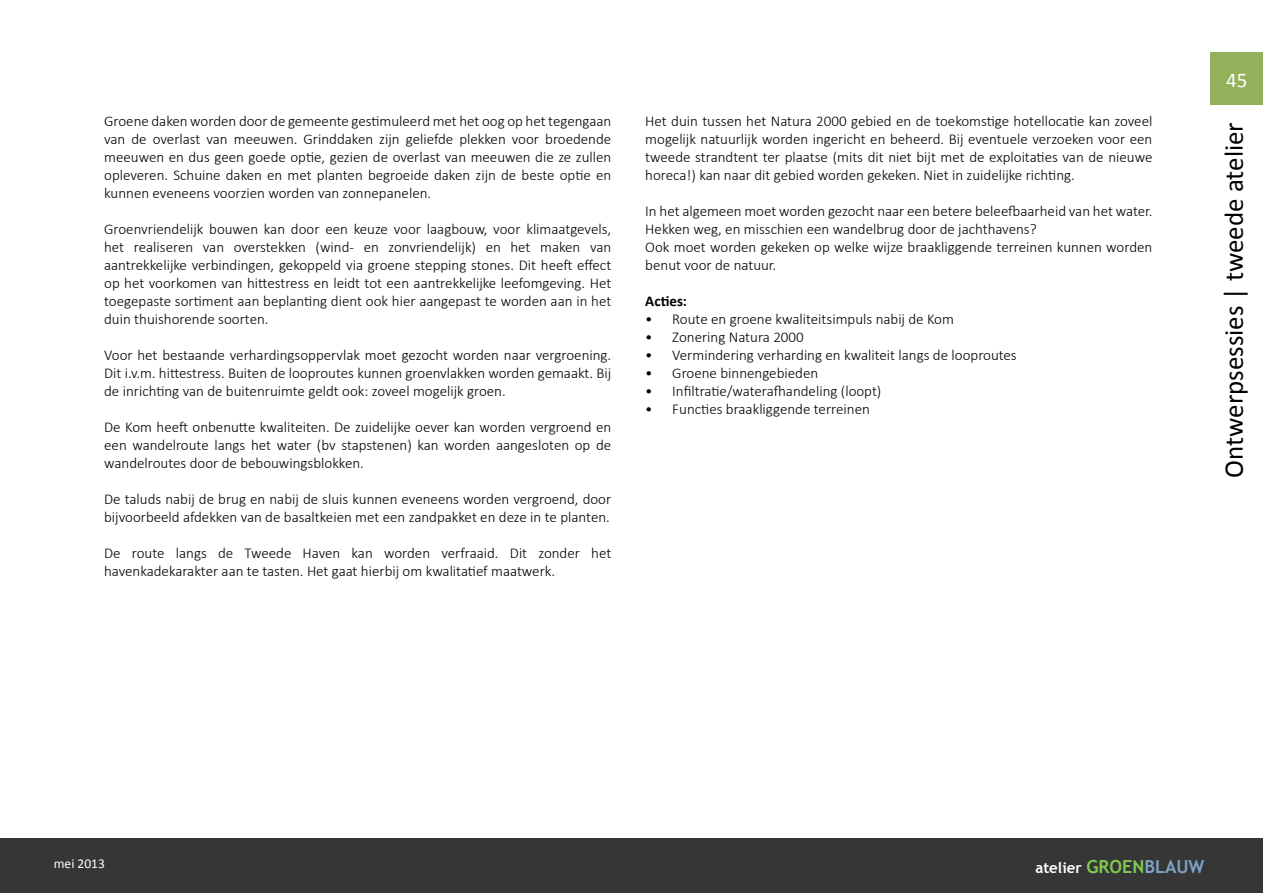
<style>
.page{position:relative;width:1263px;height:893px;background:#fff}
.page>*{position:absolute;margin:0;border:0;box-sizing:border-box;transform-origin:0 0}
.t1{font:27px "Calibri";color:#000}
.t2{font:21px "Calibri";color:#fff}
.t3{font:300 15px/18px "Calibri";color:#000;text-align:justify}
.t4{font:700 15px "Trebuchet MS";color:#fff}
.t5{font:700 15px "Calibri";color:#000}
.t6{font:13.5px "Calibri";color:#fff}
.s1{font-size:18px;color:#81c951}
.s2{font-size:18px;color:#7da2c5}
</style>
<div class="page">
<div style="left:1210px;top:53px;width:53px;height:52px;background:#92b15a"></div>
<div style="left:0;top:839px;width:1263px;height:54px;background:#363636"></div>
<p class="t3" style="left:104px;top:112px;width:509px">Groene daken worden door de gemeente gestimuleerd met het oog op het tegengaan van de overlast van meeuwen. Grinddaken zijn geliefde plekken voor broedende meeuwen en dus geen goede optie, gezien de overlast van meeuwen die ze zullen opleveren. Schuine daken en met planten begroeide daken zijn de beste optie en kunnen eveneens voorzien worden van zonnepanelen.</p>
<p class="t3" style="left:104px;top:220px;width:509px">Groenvriendelijk bouwen kan door een keuze voor laagbouw, voor klimaatgevels, het realiseren van overstekken (wind- en zonvriendelijk) en het maken van aantrekkelijke verbindingen, gekoppeld via groene stepping stones. Dit heeft effect op het voorkomen van hittestress en leidt tot een aantrekkelijke leefomgeving. Het toegepaste sortiment aan beplanting dient ook hier aangepast te worden aan in het duin thuishorende soorten.</p>
<p class="t3" style="left:104px;top:346px;width:509px">Voor het bestaande verhardingsoppervlak moet gezocht worden naar vergroening.<br>Dit i.v.m. hittestress. Buiten de looproutes kunnen groenvlakken worden gemaakt. Bij de inrichting van de buitenruimte geldt ook: zoveel mogelijk groen.</p>
<p class="t3" style="left:104px;top:418px;width:509px">De Kom heeft onbenutte kwaliteiten. De zuidelijke oever kan worden vergroend en een wandelroute langs het water (bv stapstenen) kan worden aangesloten op de wandelroutes door de bebouwingsblokken.</p>
<p class="t3" style="left:104px;top:490px;width:509px">De taluds nabij de brug en nabij de sluis kunnen eveneens worden vergroend, door bijvoorbeeld afdekken van de basaltkeien met een zandpakket en deze in te planten.</p>
<p class="t3" style="left:104px;top:544px;width:509px">De route langs de Tweede Haven kan worden verfraaid. Dit zonder het havenkadekarakter aan te tasten. Het gaat hierbij om kwalitatief maatwerk.</p>
<p class="t3" style="left:645px;top:112px;width:509px">Het duin tussen het Natura 2000 gebied en de toekomstige hotellocatie kan zoveel mogelijk natuurlijk worden ingericht en beheerd. Bij eventuele verzoeken voor een tweede strandtent ter plaatse (mits dit niet bijt met de exploitaties van de nieuwe horeca!) kan naar dit gebied worden gekeken. Niet in zuidelijke richting.</p>
<p class="t3" style="left:645px;top:202px;width:509px;text-align:left">In het algemeen moet worden gezocht naar een betere beleefbaarheid van het water.<br>Hekken weg, en misschien een wandelbrug door de jachthavens?<br>Ook moet worden gekeken op welke wijze braakliggende terreinen kunnen worden benut voor de natuur.</p>
<p class="t5" style="left:645px;top:292px;width:43px">Acties:</p>
<p class="t3" style="left:645px;top:310px;width:310px">• Route en groene kwaliteitsimpuls nabij de Kom</p>
<p class="t3" style="left:645px;top:328px;width:160px">• Zonering Natura 2000</p>
<p class="t3" style="left:645px;top:346px;width:373px">• Vermindering verharding en kwaliteit langs de looproutes</p>
<p class="t3" style="left:645px;top:364px;width:174px">• Groene binnengebieden</p>
<p class="t3" style="left:645px;top:382px;width:238px">• Infiltratie/waterafhandeling (loopt)</p>
<p class="t3" style="left:645px;top:400px;width:226px">• Functies braakliggende terreinen</p>
<h2 class="t2" style="left:1226px;top:67px;width:23px">45</h2>
<h1 class="t1" style="left:1217px;top:478px;width:357px;rotate:-90deg">Ontwerpsessies | tweede atelier</h1>
<p class="t6" style="left:54px;top:855px;width:53px">mei 2013</p>
<p class="t4" style="left:1035px;top:859px;width:171px">atelier <span class="s1">GROEN</span><span class="s2">BLAUW</span></p>
</div>
